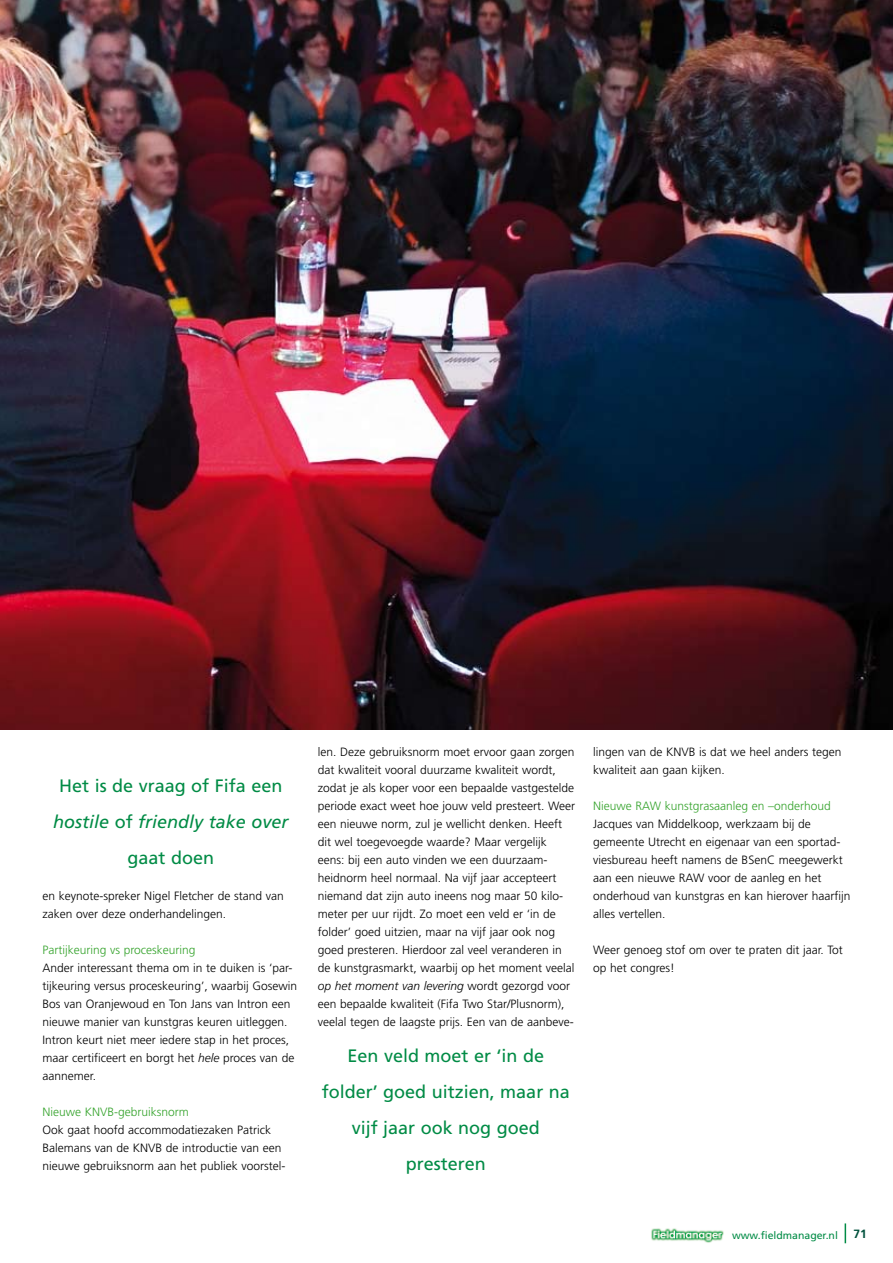
<style>
.page{position:relative;width:893px;height:1263px;background:#fff}
.page>*{position:absolute;margin:0;border:0;box-sizing:border-box;transform-origin:0 0}
.t1{font:18px/36px "Frutiger";color:#008b45;text-align:center}
.t2{font:300 12px/18px "Frutiger";color:#000}
.t3{font:300 12px "Frutiger";color:#35a32c}
.t4{font:700 12px "Frutiger";color:#00513c}
.t5{font:10.5px "Frutiger";color:#008b45}
.s1{font-style:italic}
</style>
<div class="page">
<svg style="left:845px;top:1223px;width:1px;height:20px"></svg>
<img style="left:651px;top:1228px;width:73px;height:15px">
<img style="left:0;top:0;width:893px;height:730px">
<h1 class="t1" style="left:53px;top:768px;width:237px">Het is de vraag of Fifa een <span class="s1">hostile</span> of <span class="s1">friendly take over </span>gaat doen</h1>
<p class="t2" style="left:43px;top:887px;width:243px">en keynote-spreker Nigel Fletcher de stand van zaken over deze onderhandelingen.</p>
<p class="t3" style="left:43px;top:943px;width:155px">Partijkeuring vs proceskeuring</p>
<p class="t2" style="left:43px;top:959px;width:256px">Ander interessant thema om in te duiken is ‘par&shy;tijkeuring versus proceskeuring’, waarbij Gosewin Bos van Oranjewoud en Ton Jans van Intron een nieuwe manier van kunstgras keuren uitleggen.<br>Intron keurt niet meer iedere stap in het proces, maar certificeert en borgt het <span class="s1">hele</span> proces van de aannemer.</p>
<p class="t3" style="left:43px;top:1105px;width:148px">Nieuwe KNVB-gebruiksnorm</p>
<p class="t2" style="left:43px;top:1121px;width:245px">Ook gaat hoofd accommodatiezaken Patrick<br>Balemans van de KNVB de introductie van een nieuwe gebruiksnorm aan het publiek voorstel-</p>
<p class="t2" style="left:318px;top:743px;width:259px">len. Deze gebruiksnorm moet ervoor gaan zorgen dat kwaliteit vooral duurzame kwaliteit wordt, zodat je als koper voor een bepaalde vastgestelde periode exact weet hoe jouw veld presteert. Weer een nieuwe norm, zul je wellicht denken. Heeft dit wel toegevoegde waarde? Maar vergelijk eens: bij een auto vinden we een duurzaam&shy;heidnorm heel normaal. Na vijf jaar accepteert niemand dat zijn auto ineens nog maar 50 kilo&shy;meter per uur rijdt. Zo moet een veld er ‘in de folder’ goed uitzien, maar na vijf jaar ook nog goed presteren. Hierdoor zal veel veranderen in de kunstgrasmarkt, waarbij op het moment veelal <span class="s1">op het moment van levering</span> wordt gezorgd voor een bepaalde kwaliteit (Fifa Two Star/Plusnorm), veelal tegen de laagste prijs. Een van de aanbeve-</p>
<p class="t2" style="left:593px;top:743px;width:250px">lingen van de KNVB is dat we heel anders tegen kwaliteit aan gaan kijken.</p>
<p class="t3" style="left:593px;top:799px;width:239px">Nieuwe RAW kunstgrasaanleg en –onderhoud</p>
<p class="t2" style="left:593px;top:815px;width:259px">Jacques van Middelkoop, werkzaam bij de gemeente Utrecht en eigenaar van een sportad&shy;viesbureau heeft namens de BSenC meegewerkt aan een nieuwe RAW voor de aanleg en het onderhoud van kunstgras en kan hierover haarfijn alles vertellen.</p>
<p class="t2" style="left:593px;top:941px;width:251px">Weer genoeg stof om over te praten dit jaar. Tot op het congres!</p>
<h1 class="t1" style="left:322px;top:1038px;width:250px">Een veld moet er ‘in de folder’ goed uitzien, maar na vijf jaar ook nog goed presteren</h1>
<p class="t5" style="left:732px;top:1229px;width:107px">www.fieldmanager.nl</p>
<p class="t4" style="left:853px;top:1227px;width:15px">71</p>
</div>
